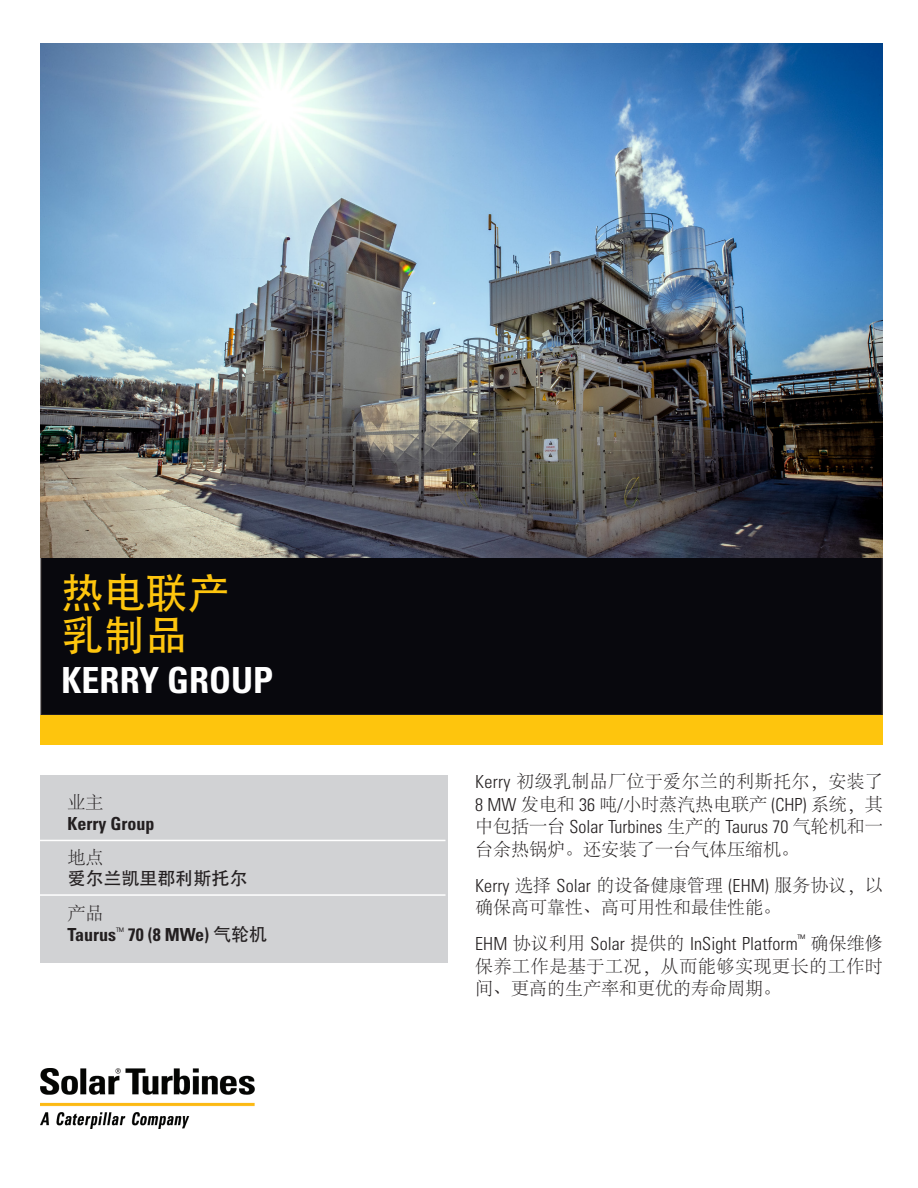
<style>
.page{position:relative;width:918px;height:1188px;background:#fff}
.page>*{position:absolute;margin:0;border:0;box-sizing:border-box;transform-origin:0 0}
.t1{font:42px/42px "Adobe Heiti Std";color:#fec50d}
.t2{font:700 condensed 36px "Univers LT Std";color:#fff}
.t3{font:300 condensed 18px "Univers LT Std";letter-spacing:.005em;color:#231f20}
.t4{font:300 18px/22.5px "Adobe Song Std";color:#231f20;text-align:justify}
.t5{font:300 18px/22.5px "Adobe Song Std";letter-spacing:.02em;color:#231f20}
.t6{font:700 condensed 18px "Univers LT Std";color:#231f20}
.t7{font:18px "Adobe Heiti Std";color:#231f20}
.t8{font:300 condensed 10.5px "Univers LT Std";color:#231f20}
.s1{font-family:"Adobe Heiti Std";font-weight:400;font-stretch:normal}
.s2{font-family:"Univers LT Std";font-stretch:condensed}
.s3{font-family:"Adobe Song Std";font-stretch:normal}
</style>
<div class="page">
<div style="left:41px;top:554px;width:841px;height:161px;background:#08080d"></div>
<div style="left:40px;top:554px;width:843px;height:162px;border:2px solid #231f20"></div>
<div style="left:40px;top:716px;width:843px;height:29px;background:#fec50d"></div>
<div style="left:40px;top:776px;width:408px;height:187px;background:#d1d2d4"></div>
<hr style="left:35px;top:840px;width:411px;height:1px;background:#fff">
<hr style="left:35px;top:894px;width:411px;height:2px;background:#fff">
<img style="left:40px;top:44px;width:843px;height:513px">
<img style="left:40px;top:1068px;width:215px;height:61px">
<h1 class="t1" style="left:62px;top:573px;width:169px">热电联产乳制品</h1>
<h2 class="t2" style="left:62px;top:658px;width:213px">KERRY GROUP</h2>
<p class="t4" style="left:68px;top:792px;width:37px">业主</p>
<p class="t6" style="left:68px;top:812px;width:88px">Kerry Group</p>
<p class="t4" style="left:68px;top:847px;width:37px">地点</p>
<p class="t7" style="left:68px;top:868px;width:181px">爱尔兰凯里郡利斯托尔</p>
<p class="t4" style="left:68px;top:903px;width:37px">产品</p>
<p class="t6" style="left:68px;top:923px;width:201px">Taurus<sup>™</sup> 70 (8 MWe) <span class="s1">气轮机</span></p>
<p class="t5" style="left:475px;top:771px;width:409px"><span class="s2">Kerry</span> 初级乳制品厂位于爱尔兰的利斯托尔，安装了<br><span class="s2">8 MW</span> 发电和 <span class="s2">36</span> 吨<span class="s2">/</span>小时蒸汽热电联产 <span class="s2">(CHP)</span> 系统，其</p>
<p class="t3" style="left:475px;top:816px;width:409px"><span class="s3">中包括一台</span> Solar Turbines <span class="s3">生产的</span> Taurus 70 <span class="s3">气轮机和一</span></p>
<p class="t4" style="left:475px;top:839px;width:325px">台余热锅炉。还安装了一台气体压缩机。</p>
<p class="t3" style="left:475px;top:875px;width:409px">Kerry <span class="s3">选择</span> Solar <span class="s3">的设备健康管理</span> (EHM) <span class="s3">服务协议，以</span></p>
<p class="t4" style="left:475px;top:897px;width:308px">确保高可靠性、高可用性和最佳性能。</p>
<p class="t3" style="left:475px;top:933px;width:324px">EHM <span class="s3">协议利用</span> Solar <span class="s3">提供的</span> InSight Platform</p>
<p class="t8" style="left:798px;top:932px;width:9px">™</p>
<p class="t4" style="left:475px;top:933px;width:409px;text-indent:335px">确保维修保养工作是基于工况，从而能够实现更长的工作时间、更高的生产率和更优的寿命周期。</p>
</div>
